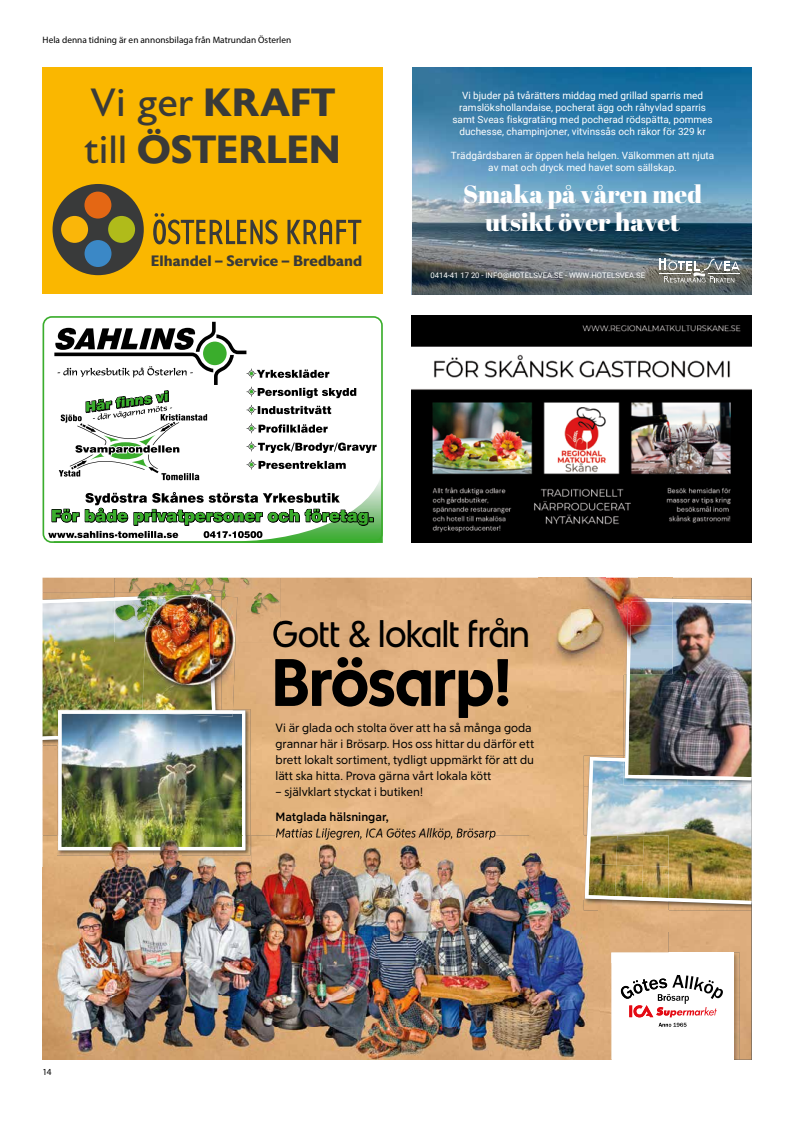
<style>
.page{position:relative;width:794px;height:1127px;background:#fff}
.page>*{position:absolute;margin:0;border:0;box-sizing:border-box;transform-origin:0 0}
.t1{font:700 66.9px "ICA Rubrik";color:#000}
.t2{font:700 39.3px/47.5px "Astoria Sans";letter-spacing:-.005em;color:#393a39}
.t3{font:37.1px "ICA Rubrik";color:#000}
.t4{font:24.9px/27.7px "Abril Fatface";color:#fff;text-align:center}
.t5{font:700 15px "Astoria Sans";letter-spacing:.005em;color:#393a39}
.t6{font:12px/16px "ICA Text Ny";color:#000}
.t7{font:italic 12px "ICA Text Ny";color:#000}
.t8{font:700 12px "ICA Text Ny";color:#000}
.t9{font:10px/12px "Roboto";color:#fff;text-align:center}
.t10{font:9.3px "Myriad Pro";color:#000}
.t11{font:7.7px "Roboto";color:#fff}
.s1{font-weight:400}
</style>
<div class="page">
<img style="left:412px;top:68px;width:339px;height:153px">
<img style="left:412px;top:221px;width:339px;height:74px">
<svg style="left:659px;top:258px;width:80px;height:24px"></svg>
<svg style="left:43px;top:316px;width:339px;height:226px"></svg>
<svg style="left:48px;top:322px;width:335px;height:221px"></svg>
<img style="left:43px;top:578px;width:708px;height:481px">
<img style="left:668px;top:904px;width:83px;height:6px">
<img style="left:584px;top:756px;width:1px;height:30px">
<img style="left:584px;top:786px;width:1px;height:49px">
<img style="left:245px;top:709px;width:5px;height:126px">
<img style="left:672px;top:597px;width:79px;height:1px">
<img style="left:585px;top:598px;width:166px;height:306px">
<img style="left:733px;top:952px;width:6px;height:107px">
<div style="left:611px;top:952px;width:122px;height:107px;background:#fff"></div>
<img style="left:214px;top:578px;width:66px;height:64px">
<img style="left:114px;top:578px;width:100px;height:15px">
<img style="left:273px;top:617px;width:7px;height:25px">
<img style="left:194px;top:588px;width:16px;height:3px">
<img style="left:132px;top:581px;width:62px;height:12px">
<img style="left:165px;top:591px;width:58px;height:2px">
<img style="left:160px;top:578px;width:69px;height:10px">
<img style="left:241px;top:578px;width:30px;height:35px">
<img style="left:43px;top:593px;width:202px;height:242px">
<img style="left:147px;top:594px;width:68px;height:11px">
<img style="left:145px;top:598px;width:54px;height:42px">
<img style="left:147px;top:595px;width:65px;height:12px">
<img style="left:538px;top:578px;width:101px;height:32px">
<img style="left:639px;top:578px;width:33px;height:19px">
<img style="left:538px;top:610px;width:85px;height:64px">
<img style="left:623px;top:597px;width:49px;height:26px">
<img style="left:631px;top:623px;width:41px;height:51px">
<img style="left:627px;top:598px;width:45px;height:25px">
<img style="left:626px;top:623px;width:5px;height:51px">
<img style="left:43px;top:835px;width:69px;height:224px">
<img style="left:112px;top:855px;width:69px;height:204px">
<img style="left:181px;top:835px;width:140px;height:32px">
<img style="left:321px;top:840px;width:139px;height:27px">
<img style="left:460px;top:835px;width:124px;height:32px">
<img style="left:181px;top:867px;width:403px;height:32px">
<img style="left:181px;top:899px;width:418px;height:32px">
<img style="left:599px;top:910px;width:69px;height:21px">
<img style="left:181px;top:931px;width:487px;height:32px">
<img style="left:181px;top:963px;width:430px;height:96px">
<img style="left:276px;top:835px;width:219px;height:5px">
<img style="left:584px;top:835px;width:28px;height:75px">
<img style="left:612px;top:901px;width:56px;height:9px">
<img style="left:613px;top:835px;width:55px;height:31px">
<img style="left:613px;top:864px;width:30px;height:32px">
<img style="left:642px;top:866px;width:26px;height:30px">
<img style="left:585px;top:835px;width:28px;height:64px">
<img style="left:612px;top:896px;width:56px;height:5px">
<img style="left:57px;top:835px;width:193px;height:20px">
<img style="left:58px;top:835px;width:187px;height:15px">
<img style="left:611px;top:952px;width:57px;height:40px">
<img style="left:611px;top:988px;width:1px;height:71px">
<svg style="left:621px;top:975px;width:102px;height:52px"></svg>
<img style="left:412px;top:315px;width:339px;height:228px">
<div style="left:43px;top:67px;width:340px;height:227px;background:#fab700"></div>
<div style="left:53px;top:184px;width:91px;height:91px;background:#393a3a;border-radius:50%"></div>
<div style="left:85px;top:240px;width:26px;height:27px;background:#3b88c6;border-radius:50%"></div>
<div style="left:61px;top:216px;width:27px;height:27px;background:#fab609;border-radius:50%"></div>
<div style="left:108px;top:216px;width:27px;height:27px;background:#b0bb1a;border-radius:50%"></div>
<div style="left:84px;top:192px;width:27px;height:27px;background:#e46714;border-radius:50%"></div>
<svg style="left:153px;top:213px;width:125px;height:31px"></svg>
<svg style="left:287px;top:219px;width:74px;height:25px"></svg>
<p class="t10" style="left:43px;top:34px;width:250px">Hela denna tidning är en annonsbilaga från Matrundan Österlen</p>
<h2 class="t2" style="left:84px;top:79px;width:258px"><span class="s1">Vi ger</span> KRAFT <span class="s1">till</span> ÖSTERLEN</h2>
<h3 class="t5" style="left:151px;top:252px;width:213px">Elhandel – Service – Bredband</h3>
<p class="t9" style="left:452px;top:89px;width:262px">Vi bjuder på tvårätters middag med grillad sparris med ramslökshollandaise, pocherat ägg och råhyvlad sparris samt Sveas fiskgratäng med pocherad rödspätta, pommes duchesse, champinjoner, vitvinssås och räkor för 329 kr</p>
<p class="t9" style="left:451px;top:149px;width:265px">Trädgårdsbaren är öppen hela helgen. Välkommen att njuta av mat och dryck med havet som sällskap.</p>
<h3 class="t4" style="left:463px;top:179px;width:240px">Smaka på våren med utsikt över havet</h3>
<p class="t11" style="left:430px;top:270px;width:216px">0414-41 17 20 - INFO@HOTELSVEA.SE - WWW.HOTELSVEA.SE</p>
<h3 class="t3" style="left:272px;top:612px;width:259px">Gott &amp; lokalt från</h3>
<h1 class="t1" style="left:272px;top:642px;width:240px">Brösarp!</h1>
<p class="t10" style="left:43px;top:1066px;width:11px">14</p>
<p class="t6" style="left:275px;top:720px;width:260px">Vi är glada och stolta över att ha så många goda grannar här i Brösarp. Hos oss hittar du därför ett brett lokalt sortiment, tydligt uppmärkt för att du lätt ska hitta. Prova gärna vårt lokala kött</p>
<p class="t6" style="left:275px;top:784px;width:149px">– självklart styckat i butiken!</p>
<p class="t8" style="left:275px;top:810px;width:115px">Matglada hälsningar,</p>
<p class="t7" style="left:275px;top:826px;width:222px">Mattias Liljegren, ICA Götes Allköp, Brösarp</p>
</div>
